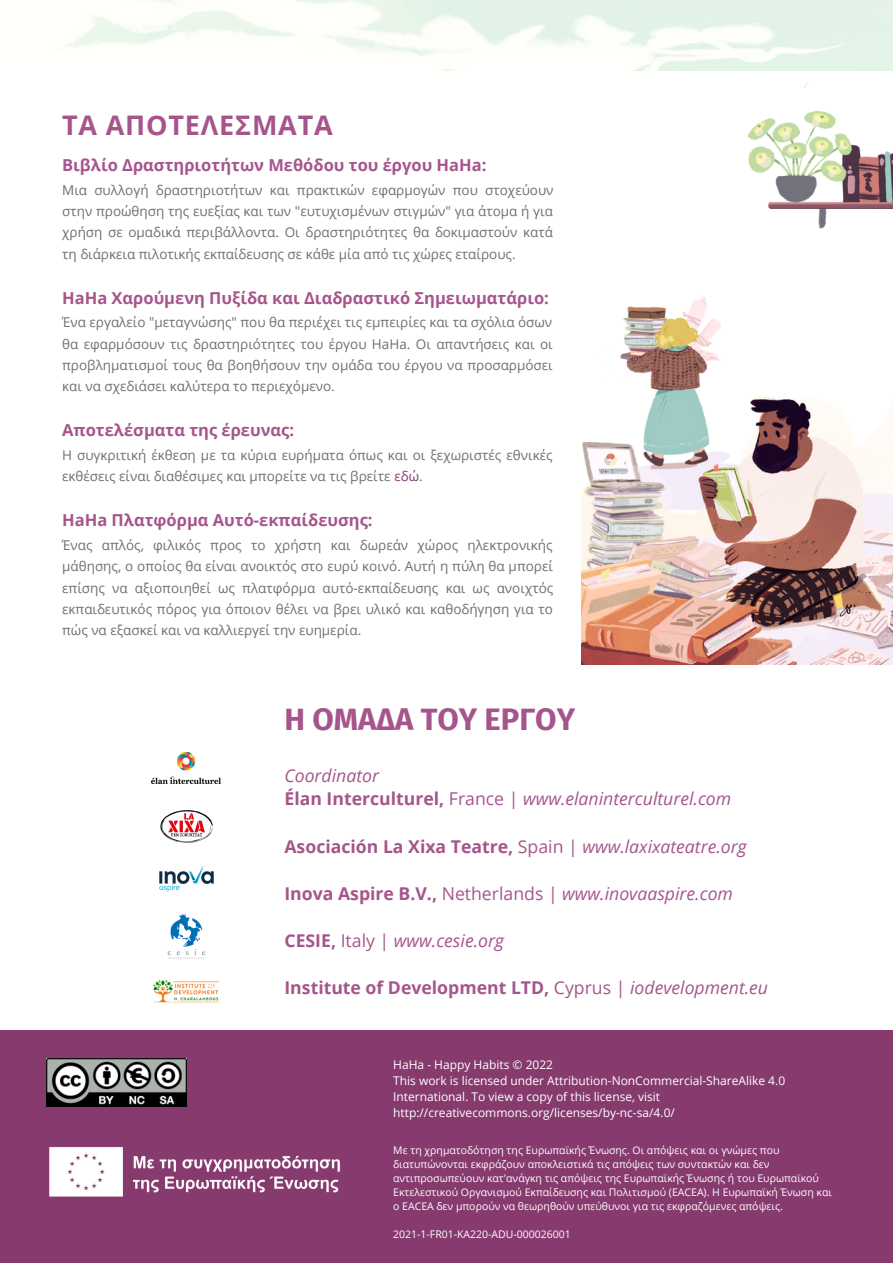
<style>
.page{position:relative;width:893px;height:1264px;background:#fff}
.page>*{position:absolute;margin:0;border:0;box-sizing:border-box;transform-origin:0 0}
.t1{font:700 30.9px "Fira Sans";color:#a6558c}
.t2{font:700 27px "Open Sans";letter-spacing:.03em;color:#a6558c}
.t3{font:italic 17.7px/23.5px "Open Sans";color:#a6558c}
.t4{font:700 17.7px "Open Sans";color:#a6558c}
.t5{font:700 16.5px "Open Sans";color:#a6558c}
.t6{font:13.5px/21.3px "Open Sans";color:#6f6f6f;text-align:justify}
.t7{font:12px/16px "Open Sans";color:#fff}
.t8{font:10.5px/14px "Open Sans";color:#fff}
.s1{color:#863a6e}
.s2{font-weight:700;font-style:normal}
.s3{font-style:normal}
.s4{font-weight:400}
.s5{font-weight:400;font-style:italic}
</style>
<div class="page">
<img style="left:581px;top:19px;width:311px;height:645px">
<div style="left:0;top:1030px;width:892px;height:232px;background:#863a6e"></div>
<img style="left:152px;top:752px;width:68px;height:31px">
<img style="left:152px;top:979px;width:68px;height:24px">
<img style="left:160px;top:810px;width:53px;height:33px">
<img style="left:159px;top:866px;width:54px;height:26px">
<img style="left:167px;top:913px;width:39px;height:46px">
<img style="left:49px;top:1147px;width:291px;height:50px">
<img style="left:47px;top:1058px;width:139px;height:48px">
<h2 class="t2" style="left:62px;top:106px;width:272px">ΤΑ ΑΠΟΤΕΛΕΣΜΑΤΑ</h2>
<p class="t5" style="left:62px;top:153px;width:425px">Βιβλίο Δραστηριοτήτων Μεθόδου του έργου HaHa:</p>
<p class="t6" style="left:62px;top:179px;width:493px">Μια συλλογή δραστηριοτήτων και πρακτικών εφαρμογών που στοχεύουν στην προώθηση της ευεξίας και των "ευτυχισμένων στιγμών" για άτομα ή για χρήση σε ομαδικά περιβάλλοντα. Οι δραστηριότητες θα δοκιμαστούν κατά τη διάρκεια πιλοτικής εκπαίδευσης σε κάθε μία από τις χώρες εταίρους.</p>
<p class="t5" style="left:62px;top:286px;width:488px">HaHa Χαρούμενη Πυξίδα και Διαδραστικό Σημειωματάριο:</p>
<p class="t6" style="left:62px;top:311px;width:492px">Ένα εργαλείο "μεταγνώσης" που θα περιέχει τις εμπειρίες και τα σχόλια όσων θα εφαρμόσουν τις δραστηριότητες του έργου HaHa. Οι απαντήσεις και οι προβληματισμοί τους θα βοηθήσουν την ομάδα του έργου να προσαρμόσει και να σχεδιάσει καλύτερα το περιεχόμενο.</p>
<p class="t5" style="left:62px;top:419px;width:233px">Αποτελέσματα της έρευνας:</p>
<p class="t6" style="left:62px;top:444px;width:492px">Η συγκριτική έκθεση με τα κύρια ευρήματα όπως και οι ξεχωριστές εθνικές εκθέσεις είναι διαθέσιμες και μπορείτε να τις βρείτε <span class="s1">εδώ</span>.</p>
<p class="t5" style="left:62px;top:508px;width:312px">HaHa Πλατφόρμα Αυτό-εκπαίδευσης:</p>
<p class="t6" style="left:62px;top:534px;width:492px">Ένας απλός, φιλικός προς το χρήστη και δωρεάν χώρος ηλεκτρονικής μάθησης, ο οποίος θα είναι ανοικτός στο ευρύ κοινό. Αυτή η πύλη θα μπορεί επίσης να αξιοποιηθεί ως πλατφόρμα αυτό-εκπαίδευσης και ως ανοιχτός εκπαιδευτικός πόρος για όποιον θέλει να βρει υλικό και καθοδήγηση για το πώς να εξασκεί και να καλλιεργεί την ευημερία.</p>
<h1 class="t1" style="left:284px;top:701px;width:292px">Η ΟΜΑΔΑ ΤΟΥ ΕΡΓΟΥ</h1>
<h3 class="t3" style="left:284px;top:763px;width:448px">Coordinator<br><span class="s2">Élan Interculturel,</span> <span class="s3">France |</span> www.elaninterculturel.com</h3>
<h3 class="t4" style="left:284px;top:833px;width:463px">Asociación La Xixa Teatre, <span class="s4">Spain |</span> <span class="s5">www.laxixateatre.org</span></h3>
<h3 class="t3" style="left:284px;top:881px;width:450px"><span class="s2">Inova Aspire B.V.,</span> <span class="s3">Netherlands |</span> www.inovaaspire.com</h3>
<h3 class="t3" style="left:284px;top:928px;width:221px"><span class="s2">CESIE,</span> <span class="s3">Italy |</span> www.cesie.org</h3>
<h3 class="t4" style="left:284px;top:975px;width:485px">Institute of Development LTD, <span class="s4">Cyprus |</span> <span class="s5">iodevelopment.eu</span></h3>
<p class="t7" style="left:393px;top:1056px;width:393px">HaHa - Happy Habits © 2022<br>This work is licensed under Attribution-NonCommercial-ShareAlike 4.0<br>International. To view a copy of this license, visit http://creativecommons.org/licenses/by-nc-sa/4.0/</p>
<p class="t8" style="left:393px;top:1142px;width:440px">Με τη χρηματοδότηση της Ευρωπαϊκής Ένωσης. Οι απόψεις και οι γνώμες που διατυπώνονται εκφράζουν αποκλειστικά τις απόψεις των συντακτών και δεν αντιπροσωπεύουν κατ'ανάγκη τις απόψεις της Ευρωπαϊκής Ένωσης ή του Ευρωπαϊκού Εκτελεστικού Οργανισμού Εκπαίδευσης και Πολιτισμού (EACEA). Η Ευρωπαϊκή Ένωση και ο EACEA δεν μπορούν να θεωρηθούν υπεύθυνοι για τις εκφραζόμενες απόψεις.</p>
<p class="t8" style="left:393px;top:1226px;width:179px">2021-1-FR01-KA220-ADU-000026001</p>
</div>
